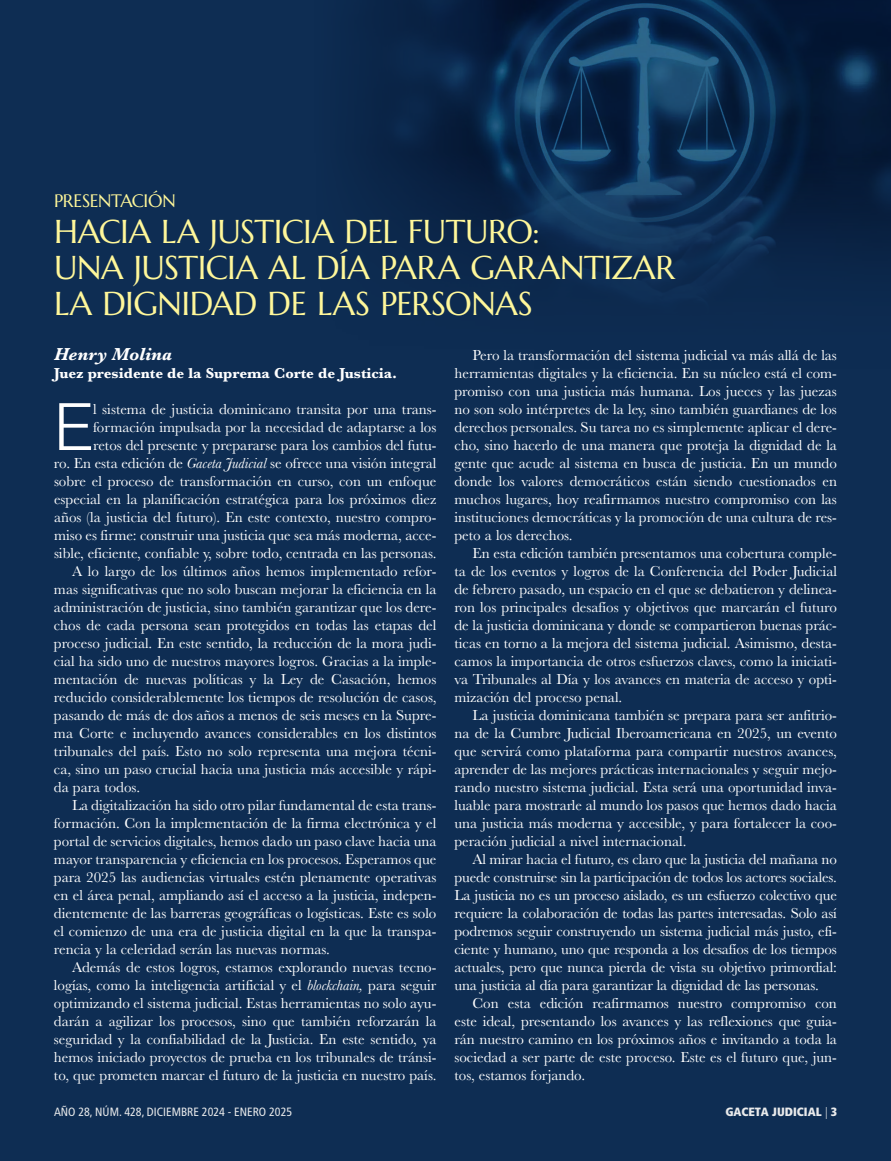
<style>
.page{position:relative;width:891px;height:1161px;background:#0e2d53}
.page>*{position:absolute;margin:0;border:0;box-sizing:border-box;transform-origin:0 0}
.t1{font:300 64.95px "Helvetica";color:#fff}
.t2{font:33px/36px "Marcellus SC";letter-spacing:-.015em;color:#fff79a}
.t3{font:18px "Marcellus SC";letter-spacing:-.02em;color:#fff79a}
.t4{font:italic 700 18px "Baskerville";color:#fff}
.t5{font:15px/18px "Baskerville";color:#fff;text-align:justify}
.t6{font:700 15px "Baskerville";color:#fff}
.t7{font:condensed 12px "Frutiger LT Pro";color:#e9eaeb}
.t8{font:900 condensed 12px "Frutiger LT Pro";color:#e9eaeb}
.s1{font-style:italic}
.s2{font-weight:300}
</style>
<div class="page">
<img style="left:366px;top:0;width:525px;height:269px">
<p class="t3" style="left:54px;top:190px;width:123px">PRESENTACIÓN</p>
<h2 class="t2" style="left:54px;top:214px;width:623px">HACIA LA JUSTICIA DEL FUTURO:<br>UNA JUSTICIA AL DÍA PARA GARANTIZAR<br>LA DIGNIDAD DE LAS PERSONAS</h2>
<p class="t4" style="left:54px;top:342px;width:120px">Henry Molina</p>
<p class="t6" style="left:54px;top:363px;width:345px">Juez presidente de la Suprema Corte de Justicia.</p>
<h1 class="t1" style="left:54px;top:372px;width:41px">E</h1>
<p class="t5" style="left:93px;top:400px;width:345px">l sistema de justicia dominicano transita por una trans-</p>
<p class="t5" style="left:454px;top:346px;width:384px;text-indent:18px">Pero la transformación del sistema judicial va más allá de las herramientas digitales y la eficiencia. En su núcleo está el com&shy;promiso con una justicia más humana. Los jueces y las juezas no son solo intérpretes de la ley, sino también guardianes de los derechos personales. Su tarea no es simplemente aplicar el dere&shy;cho, sino hacerlo de una manera que proteja la dignidad de la gente que acude al sistema en busca de justicia. En un mundo donde los valores democráticos están siendo cuestionados en muchos lugares, hoy reafirmamos nuestro compromiso con las instituciones democráticas y la promoción de una cultura de res&shy;peto a los derechos.</p>
<p class="t5" style="left:454px;top:544px;width:384px;text-indent:18px">En esta edición también presentamos una cobertura comple&shy;ta de los eventos y logros de la Conferencia del Poder Judicial de febrero pasado, un espacio en el que se debatieron y delinea&shy;ron los principales desafíos y objetivos que marcarán el futuro de la justicia dominicana y donde se compartieron buenas prác&shy;ticas en torno a la mejora del sistema judicial. Asimismo, desta&shy;camos la importancia de otros esfuerzos claves, como la iniciati&shy;va Tribunales al Día y los avances en materia de acceso y opti&shy;mización del proceso penal.</p>
<p class="t5" style="left:454px;top:706px;width:384px;text-indent:18px">La justicia dominicana también se prepara para ser anfitrio&shy;na de la Cumbre Judicial Iberoamericana en 2025, un evento que servirá como plataforma para compartir nuestros avances, aprender de las mejores prácticas internacionales y seguir mejo&shy;rando nuestro sistema judicial. Esta será una oportunidad inva&shy;luable para mostrarle al mundo los pasos que hemos dado hacia una justicia más moderna y accesible, y para fortalecer la coo&shy;peración judicial a nivel internacional.</p>
<p class="t5" style="left:454px;top:850px;width:384px;text-indent:18px">Al mirar hacia el futuro, es claro que la justicia del mañana no puede construirse sin la participación de todos los actores sociales.<br>La justicia no es un proceso aislado, es un esfuerzo colectivo que requiere la colaboración de todas las partes interesadas. Solo así podremos seguir construyendo un sistema judicial más justo, efi&shy;ciente y humano, uno que responda a los desafíos de los tiempos actuales, pero que nunca pierda de vista su objetivo primordial: una justicia al día para garantizar la dignidad de las personas.</p>
<p class="t5" style="left:454px;top:994px;width:384px;text-indent:18px">Con esta edición reafirmamos nuestro compromiso con este ideal, presentando los avances y las reflexiones que guia&shy;rán nuestro camino en los próximos años e invitando a toda la sociedad a ser parte de este proceso. Este es el futuro que, jun&shy;tos, estamos forjando.</p>
<p class="t5" style="left:93px;top:418px;width:345px">formación impulsada por la necesidad de adaptarse a los</p>
<p class="t5" style="left:93px;top:436px;width:345px">retos del presente y prepararse para los cambios del futu-</p>
<p class="t5" style="left:54px;top:454px;width:384px">ro. En esta edición de <span class="s1">Gaceta Judicial</span> se ofrece una visión integral</p>
<p class="t5" style="left:54px;top:472px;width:384px">sobre el proceso de transformación en curso, con un enfoque</p>
<p class="t5" style="left:54px;top:490px;width:384px">especial en la planificación estratégica para los próximos diez</p>
<p class="t5" style="left:54px;top:508px;width:384px">años (la justicia del futuro). En este contexto, nuestro compro-</p>
<p class="t5" style="left:54px;top:526px;width:384px">miso es firme: construir una justicia que sea más moderna, acce-</p>
<p class="t5" style="left:54px;top:544px;width:384px">sible, eficiente, confiable y, sobre todo, centrada en las personas.</p>
<p class="t5" style="left:72px;top:562px;width:366px">A lo largo de los últimos años hemos implementado refor-</p>
<p class="t5" style="left:54px;top:580px;width:384px">mas significativas que no solo buscan mejorar la eficiencia en la</p>
<p class="t5" style="left:54px;top:598px;width:384px">administración de justicia, sino también garantizar que los dere-</p>
<p class="t5" style="left:54px;top:616px;width:384px">chos de cada persona sean protegidos en todas las etapas del</p>
<p class="t5" style="left:54px;top:634px;width:384px">proceso judicial. En este sentido, la reducción de la mora judi-</p>
<p class="t5" style="left:54px;top:652px;width:384px">cial ha sido uno de nuestros mayores logros. Gracias a la imple-</p>
<p class="t5" style="left:54px;top:670px;width:384px">mentación de nuevas políticas y la Ley de Casación, hemos</p>
<p class="t5" style="left:54px;top:688px;width:384px">reducido considerablemente los tiempos de resolución de casos,</p>
<p class="t5" style="left:54px;top:706px;width:384px">pasando de más de dos años a menos de seis meses en la Supre-</p>
<p class="t5" style="left:54px;top:724px;width:384px">ma Corte e incluyendo avances considerables en los distintos</p>
<p class="t5" style="left:54px;top:742px;width:384px">tribunales del país. Esto no solo representa una mejora técni-</p>
<p class="t5" style="left:54px;top:760px;width:384px">ca, sino un paso crucial hacia una justicia más accesible y rápi-</p>
<p class="t5" style="left:54px;top:778px;width:88px">da para todos.</p>
<p class="t5" style="left:72px;top:796px;width:366px">La digitalización ha sido otro pilar fundamental de esta trans-</p>
<p class="t5" style="left:54px;top:814px;width:384px">formación. Con la implementación de la firma electrónica y el</p>
<p class="t5" style="left:54px;top:832px;width:384px">portal de servicios digitales, hemos dado un paso clave hacia una</p>
<p class="t5" style="left:54px;top:850px;width:384px">mayor transparencia y eficiencia en los procesos. Esperamos que</p>
<p class="t5" style="left:54px;top:868px;width:384px">para 2025 las audiencias virtuales estén plenamente operativas</p>
<p class="t5" style="left:54px;top:886px;width:384px">en el área penal, ampliando así el acceso a la justicia, indepen-</p>
<p class="t5" style="left:54px;top:904px;width:384px">dientemente de las barreras geográficas o logísticas. Este es solo</p>
<p class="t5" style="left:54px;top:922px;width:384px">el comienzo de una era de justicia digital en la que la transpa-</p>
<p class="t5" style="left:54px;top:940px;width:277px">rencia y la celeridad serán las nuevas normas.</p>
<p class="t5" style="left:72px;top:958px;width:366px">Además de estos logros, estamos explorando nuevas tecno-</p>
<p class="t5" style="left:54px;top:976px;width:384px">logías, como la inteligencia artificial y el <span class="s1">blockchain,</span> para seguir</p>
<p class="t5" style="left:54px;top:994px;width:384px">optimizando el sistema judicial. Estas herramientas no solo ayu-</p>
<p class="t5" style="left:54px;top:1012px;width:384px">darán a agilizar los procesos, sino que también reforzarán la</p>
<p class="t5" style="left:54px;top:1030px;width:384px">seguridad y la confiabilidad de la Justicia. En este sentido, ya</p>
<p class="t5" style="left:54px;top:1048px;width:384px">hemos iniciado proyectos de prueba en los tribunales de tránsi-</p>
<p class="t5" style="left:54px;top:1066px;width:384px">to, que prometen marcar el futuro de la justicia en nuestro país.</p>
<p class="t7" style="left:54px;top:1105px;width:240px">AÑO 28, NÚM. 428, DICIEMBRE 2024 - ENERO 2025</p>
<p class="t8" style="left:725px;top:1104px;width:113px">GACETA JUDICIAL <span class="s2">|</span> 3</p>
</div>
